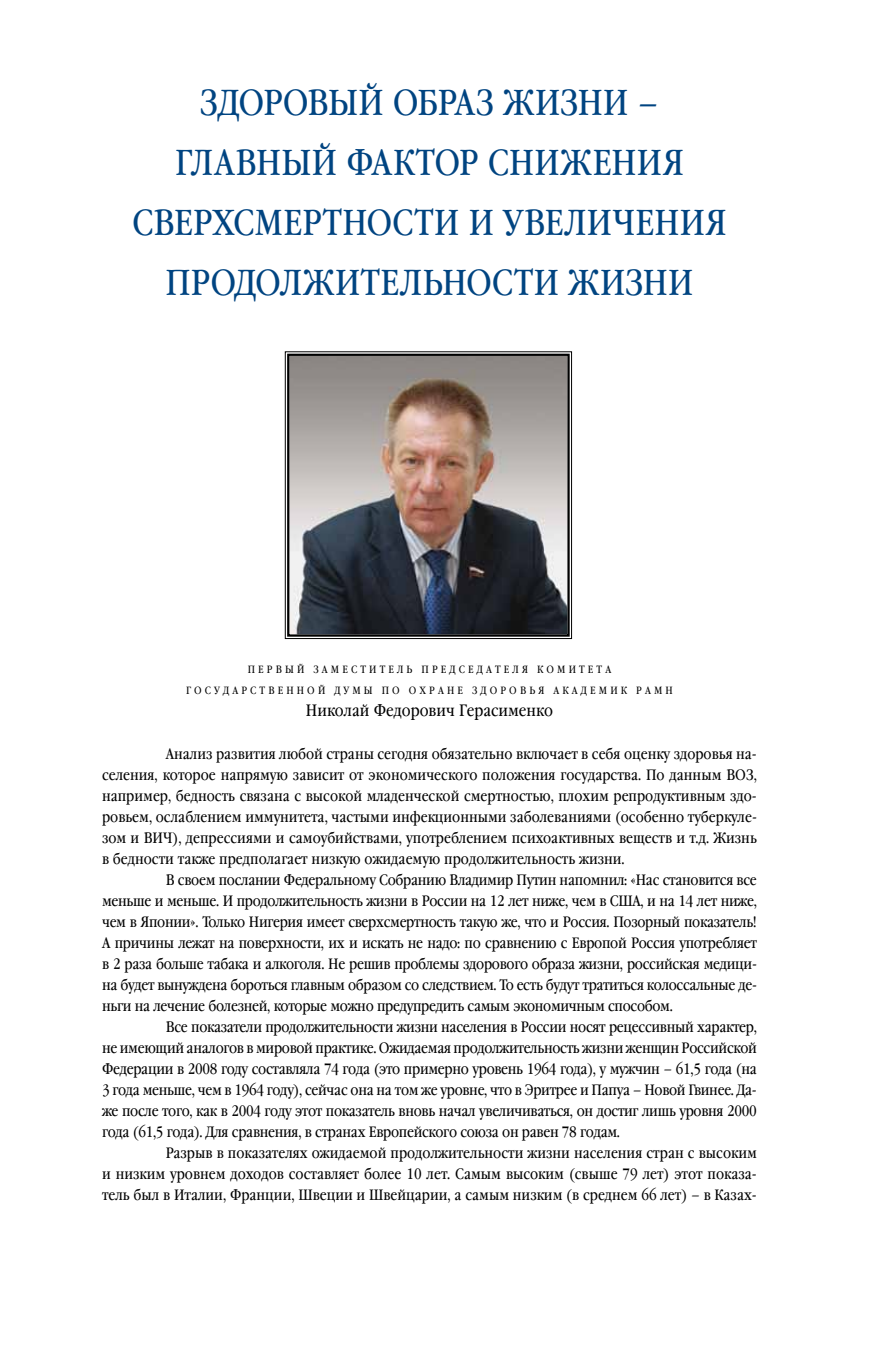
<style>
.page{position:relative;width:893px;height:1361px;background:#fff}
.page>*{position:absolute;margin:0;border:0;box-sizing:border-box;transform-origin:0 0}
.t1{font:36px "Garamond Book Narrow C";letter-spacing:.225em;color:#004481}
.t2{font:16.5px "Garamond Book Narrow C";color:#000}
.t3{font:15px "Garamond Book Narrow C";letter-spacing:-.02em;color:#000}
.t4{font:15px "Garamond Book Narrow C";color:#000}
.t5{font:10.5px "Garamond Book Narrow C";letter-spacing:.3em;color:#000}
</style>
<div class="page">
<img style="left:285px;top:351px;width:287px;height:288px">
<div style="left:287px;top:354px;width:283px;height:283px;border:2px solid #000"></div>
<h1 class="t1" style="left:200px;top:83px;width:44px">Здоровый</h1>
<h1 class="t1" style="left:393px;top:83px;width:21px">образ</h1>
<h1 class="t1" style="left:503px;top:83px;width:56px">жизни</h1>
<h1 class="t1" style="left:638px;top:83px;width:23px">–</h1>
<h1 class="t1" style="left:175px;top:143px;width:24px">главный</h1>
<h1 class="t1" style="left:346px;top:143px;width:23px">фактор</h1>
<h1 class="t1" style="left:488px;top:143px;width:25px">сни</h1>
<h1 class="t1" style="left:561px;top:143px;width:56px">жени</h1>
<h1 class="t1" style="left:663px;top:143px;width:18px">я</h1>
<h1 class="t1" style="left:132px;top:203px;width:23px">сверхсмертности</h1>
<h1 class="t1" style="left:469px;top:203px;width:58px">и увели</h1>
<h1 class="t1" style="left:613px;top:203px;width:47px">чени</h1>
<h1 class="t1" style="left:706px;top:203px;width:18px">я</h1>
<h1 class="t1" style="left:165px;top:263px;width:24px">продол</h1>
<h1 class="t1" style="left:303px;top:263px;width:54px">жител</h1>
<h1 class="t1" style="left:423px;top:263px;width:44px">ьности</h1>
<h1 class="t1" style="left:568px;top:263px;width:56px">жизни</h1>
<p class="t5" style="left:248px;top:663px;width:21px">П ервый</p>
<p class="t5" style="left:313px;top:663px;width:10px">заместител</p>
<p class="t5" style="left:407px;top:663px;width:25px">ь председател</p>
<p class="t5" style="left:522px;top:663px;width:35px">я Комитета</p>
<p class="t5" style="left:186px;top:684px;width:19px">Г осударственной</p>
<p class="t5" style="left:334px;top:684px;width:20px">Д умы</p>
<p class="t5" style="left:382px;top:684px;width:10px">по</p>
<p class="t5" style="left:409px;top:684px;width:10px">охране</p>
<p class="t5" style="left:472px;top:684px;width:10px">здоров</p>
<p class="t5" style="left:529px;top:684px;width:35px">ья академик</p>
<p class="t5" style="left:636px;top:684px;width:38px">РАМН</p>
<p class="t2" style="left:306px;top:701px;width:249px">Николай Федорович Герасименко</p>
<p class="t4" style="left:166px;top:746px;width:593px">Анализ развития любой страны сегодня обязательно включает в себя оценку здоровья на-</p>
<p class="t4" style="left:102px;top:767px;width:656px">селения, которое напрямую зависит от экономического положения государства. По данным ВОЗ,</p>
<p class="t4" style="left:102px;top:788px;width:656px">например, бедность связана с высокой младенческой смертностью, плохим репродуктивным здо-</p>
<p class="t4" style="left:102px;top:809px;width:656px">ровьем, ослаблением иммунитета, частыми инфекционными заболеваниями (особенно туберкуле-</p>
<p class="t4" style="left:102px;top:830px;width:656px">зом и ВИЧ), депрессиями и самоубийствами, употреблением психоактивных веществ и т.д. Жизнь</p>
<p class="t4" style="left:102px;top:851px;width:524px">в бедности также предполагает низкую ожидаемую продолжительность жизни.</p>
<p class="t3" style="left:166px;top:872px;width:592px">В своем послании Федеральному Собранию Владимир Путин напомнил: «Нас становится все</p>
<p class="t3" style="left:102px;top:893px;width:656px">меньше и меньше. И продолжительность жизни в России на 12 лет ниже, чем в США, и на 14 лет ниже,</p>
<p class="t3" style="left:102px;top:914px;width:656px">чем в Японии». Только Нигерия имеет сверхсмертность такую же, что и Россия. Позорный показатель!</p>
<p class="t3" style="left:102px;top:935px;width:656px">А причины лежат на поверхности, их и искать не надо: по сравнению с Европой Россия употребляет</p>
<p class="t3" style="left:102px;top:956px;width:656px">в 2 раза больше табака и алкоголя. Не решив проблемы здорового образа жизни, российская медици-</p>
<p class="t3" style="left:102px;top:977px;width:656px">на будет вынуждена бороться главным образом со следствием. То есть будут тратиться колоссальные де-</p>
<p class="t3" style="left:102px;top:998px;width:572px">ньги на лечение болезней, которые можно предупредить самым экономичным способом.</p>
<p class="t3" style="left:166px;top:1019px;width:593px">Все показатели продолжительности жизни населения в России носят рецессивный характер,</p>
<p class="t3" style="left:102px;top:1040px;width:656px">не имеющий аналогов в мировой практикe. Ожидаемая продолжительность жизни женщин Российской</p>
<p class="t3" style="left:102px;top:1061px;width:656px">Федерации в 2008 году составляла 74 года (это примерно уровень 1964 года), у мужчин – 61,5 года (на</p>
<p class="t3" style="left:102px;top:1082px;width:656px">3 года меньше, чем в 1964 году), сейчас она на том же уровне, что в Эритрее и Папуа – Новой Гвинее. Да-</p>
<p class="t3" style="left:102px;top:1103px;width:656px">же после того, как в 2004 году этот показатель вновь начал увеличиваться, он достиг лишь уровня 2000</p>
<p class="t3" style="left:102px;top:1124px;width:519px">года (61,5 года). Для сравнения, в странах Европейского союза он равен 78 годам.</p>
<p class="t4" style="left:166px;top:1145px;width:593px">Разрыв в показателях ожидаемой продолжительности жизни населения стран с высоким</p>
<p class="t4" style="left:102px;top:1166px;width:656px">и низким уровнем доходов составляет более 10 лет. Самым высоким (свыше 79 лет) этот показа-</p>
<p class="t4" style="left:102px;top:1187px;width:656px">тель был в Италии, Франции, Швеции и Швейцарии, а самым низким (в среднем 66 лет) – в Казах-</p>
</div>
